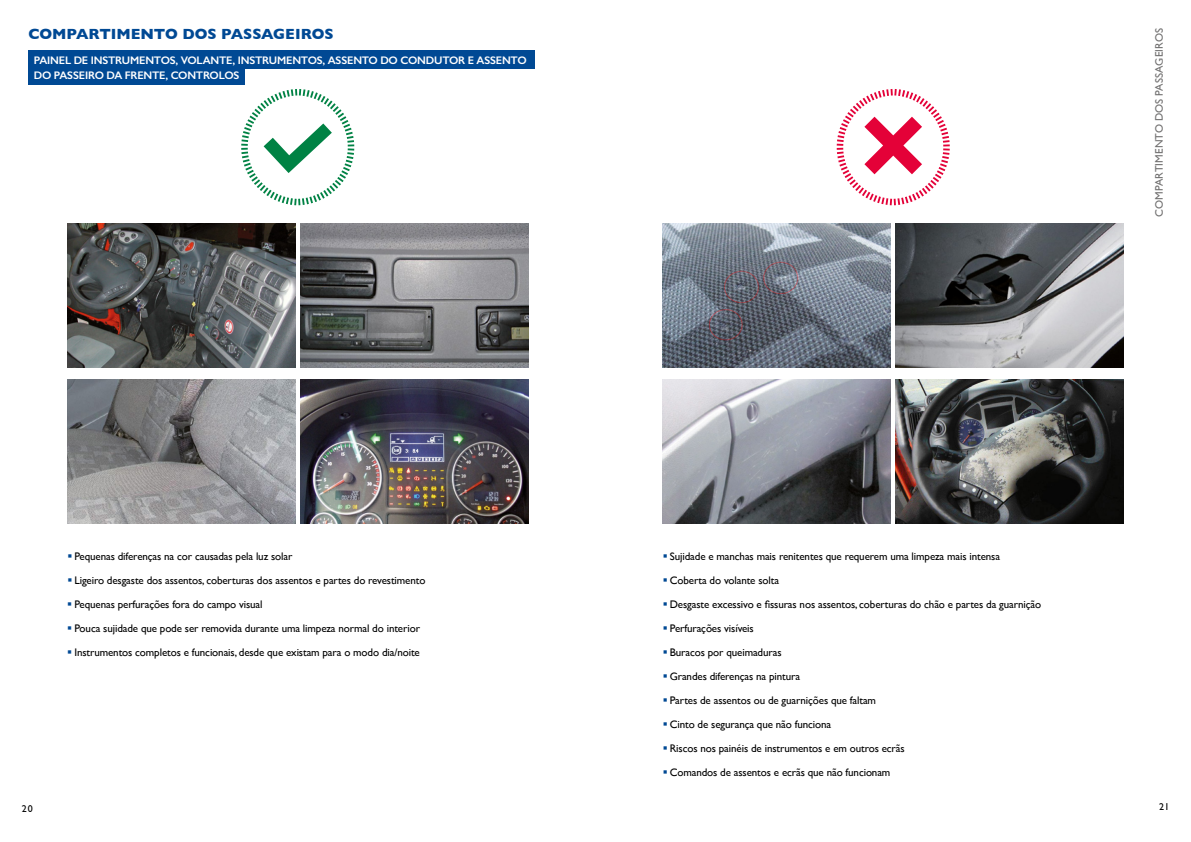
<style>
.page{position:relative;width:1191px;height:842px;background:#fff}
.page>*{position:absolute;margin:0;border:0;box-sizing:border-box;transform-origin:0 0}
.t1{font:700 15px "Gill Sans";letter-spacing:-.005em;color:#004994}
.t2{font:11px/24px "Gill Sans";letter-spacing:-.01em;color:#000}
.t3{font:600 11px/15px "Gill Sans";letter-spacing:-.02em;color:#fff}
.t4{font:11px "Gill Sans";letter-spacing:.005em;color:#706f6f}
.t5{font:10px "Gill Sans";color:#000}
</style>
<div class="page">
<svg style="left:241px;top:89px;width:113px;height:116px"></svg>
<svg style="left:836px;top:89px;width:113px;height:116px"></svg>
<img style="left:300px;top:224px;width:228px;height:144px">
<img style="left:67px;top:224px;width:228px;height:144px">
<img style="left:300px;top:380px;width:228px;height:143px">
<img style="left:67px;top:380px;width:228px;height:143px">
<img style="left:895px;top:224px;width:228px;height:144px">
<img style="left:662px;top:224px;width:228px;height:144px">
<img style="left:662px;top:380px;width:228px;height:143px">
<img style="left:895px;top:380px;width:228px;height:143px">
<div style="left:28px;top:50px;width:507px;height:34px;background:#004994"></div>
<div style="left:245px;top:69px;width:313px;height:17px;background:#fff"></div>
<h1 class="t1" style="left:28px;top:22px;width:307px">COMPARTIMENTO DOS PASSAGEIROS</h1>
<p class="t4" style="left:1152px;top:217px;width:190px;rotate:-90deg">COMPARTIMENTO DOS PASSAGEIROS</p>
<p class="t3" style="left:34px;top:52px;width:494px">PAINEL DE INSTRUMENTOS, VOLANTE, INSTRUMENTOS, ASSENTO DO CONDUTOR E ASSENTO<br>DO PASSEIRO DA FRENTE, CONTROLOS</p>
<p class="t2" style="left:74px;top:544px;width:352px">Pequenas diferenças na cor causadas pela luz solar<br>Ligeiro desgaste dos assentos, coberturas dos assentos e partes do revestimento Pequenas perfurações fora do campo visual<br>Pouca sujidade que pode ser removida durante uma limpeza normal do interior Instrumentos completos e funcionais, desde que existam para o modo dia/noite</p>
<p class="t2" style="left:670px;top:544px;width:373px">Sujidade e manchas mais renitentes que requerem uma limpeza mais intensa<br>Coberta do volante solta<br>Desgaste excessivo e fissuras nos assentos, coberturas do chão e partes da guarnição Perfurações visíveis<br>Buracos por queimaduras<br>Grandes diferenças na pintura<br>Partes de assentos ou de guarnições que faltam<br>Cinto de segurança que não funciona<br>Riscos nos painéis de instrumentos e em outros ecrãs<br>Comandos de assentos e ecrãs que não funcionam</p>
<p class="t5" style="left:22px;top:803px;width:13px">20</p>
<p class="t5" style="left:1159px;top:801px;width:12px">21</p>
</div>
